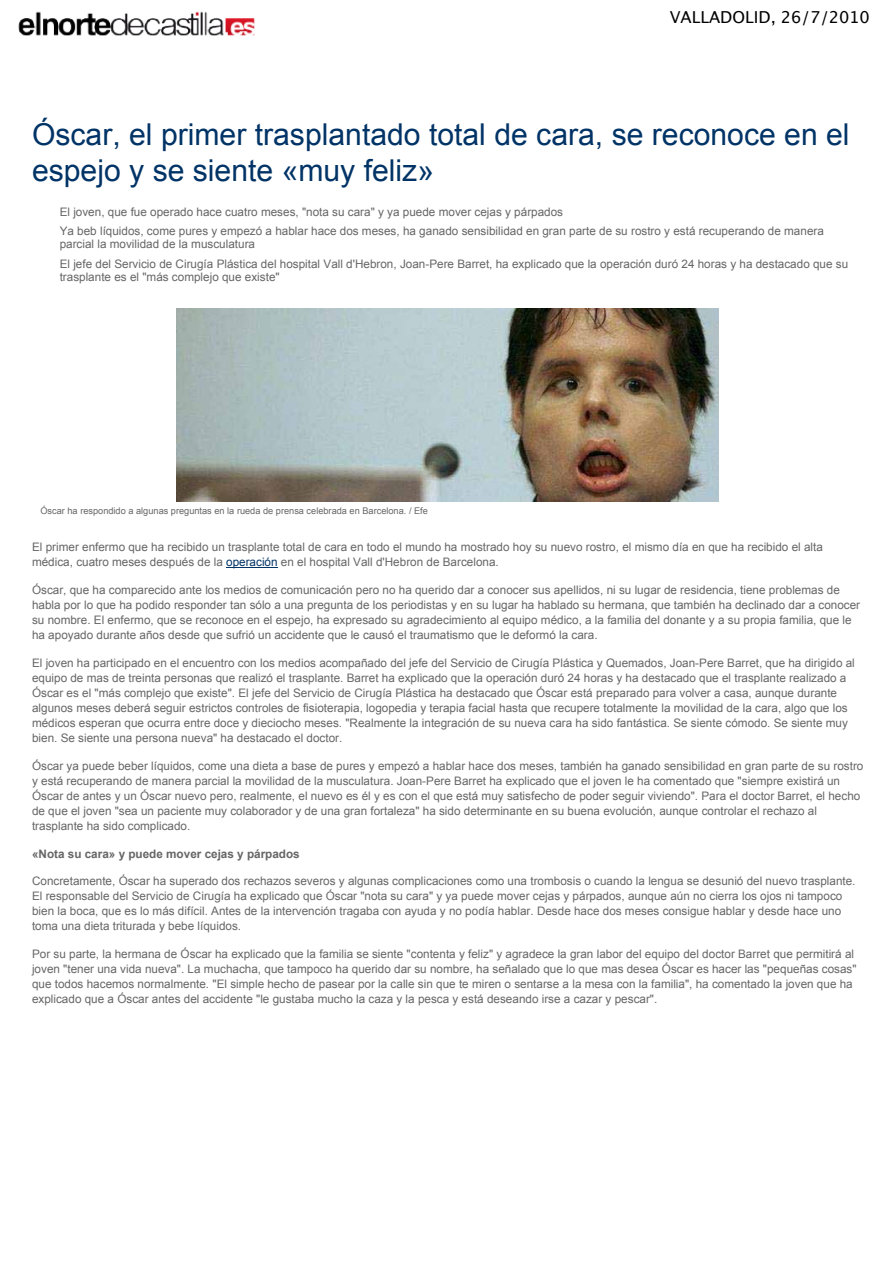
<style>
.page{position:relative;width:893px;height:1263px;background:#fff}
.page>*{position:absolute;margin:0;border:0;box-sizing:border-box;transform-origin:0 0}
.t1{font:30.15px/35.1px "Arial";color:#036}
.t2{font:16.5px "Lucida Grande";color:#000100}
.t3{font:11.7px/15px "Arial";color:#666}
.t4{font:700 11.7px "Arial";color:#666}
.t5{font:9.15px "Arial";color:#666}
.s1{color:#036}
</style>
<div class="page">
<hr style="left:226px;top:567px;width:52px;height:1px;background:#036">
<img style="left:177px;top:309px;width:541px;height:193px">
<img style="left:18px;top:11px;width:236px;height:25px">
<h2 class="t2" style="left:669px;top:8px;width:201px">VALLADOLID, 26/7/2010</h2>
<h1 class="t1" style="left:32px;top:118px;width:819px">Óscar, el primer trasplantado total de cara, se reconoce en el espejo y se siente «muy feliz»</h1>
<p class="t3" style="left:60px;top:202px;width:765px;line-height:19.2px">El joven, que fue operado hace cuatro meses, "nota su cara" y ya puede mover cejas y párpados<br>Ya beb líquidos, come pures y empezó a hablar hace dos meses, ha ganado sensibilidad en gran parte de su rostro y está recuperando de manera</p>
<p class="t3" style="left:60px;top:235px;width:790px;line-height:19.2px">parcial la movilidad de la musculatura<br>El jefe del Servicio de Cirugía Plástica del hospital Vall d'Hebron, Joan-Pere Barret, ha explicado que la operación duró 24 horas y ha destacado que su</p>
<p class="t3" style="left:60px;top:269px;width:221px">trasplante es el "más complejo que existe"</p>
<p class="t5" style="left:40px;top:504px;width:389px">Óscar ha respondido a algunas preguntas en la rueda de prensa celebrada en Barcelona. / Efe</p>
<p class="t3" style="left:32px;top:540px;width:792px">El primer enfermo que ha recibido un trasplante total de cara en todo el mundo ha mostrado hoy su nuevo rostro, el mismo día en que ha recibido el alta médica, cuatro meses después de la <span class="s1">operación</span> en el hospital Vall d'Hebron de Barcelona.</p>
<p class="t3" style="left:32px;top:582px;width:829px">Óscar, que ha comparecido ante los medios de comunicación pero no ha querido dar a conocer sus apellidos, ni su lugar de residencia, tiene problemas de habla por lo que ha podido responder tan sólo a una pregunta de los periodistas y en su lugar ha hablado su hermana, que también ha declinado dar a conocer su nombre. El enfermo, que se reconoce en el espejo, ha expresado su agradecimiento al equipo médico, a la familia del donante y a su propia familia, que le ha apoyado durante años desde que sufrió un accidente que le causó el traumatismo que le deformó la cara.</p>
<p class="t3" style="left:32px;top:655px;width:824px">El joven ha participado en el encuentro con los medios acompañado del jefe del Servicio de Cirugía Plástica y Quemados, Joan-Pere Barret, que ha dirigido al equipo de mas de treinta personas que realizó el trasplante. Barret ha explicado que la operación duró 24 horas y ha destacado que el trasplante realizado a Óscar es el "más complejo que existe". El jefe del Servicio de Cirugía Plástica ha destacado que Óscar está preparado para volver a casa, aunque durante algunos meses deberá seguir estrictos controles de fisioterapia, logopedia y terapia facial hasta que recupere totalmente la movilidad de la cara, algo que los médicos esperan que ocurra entre doce y dieciocho meses. "Realmente la integración de su nueva cara ha sido fantástica. Se siente cómodo. Se siente muy bien. Se siente una persona nueva" ha destacado el doctor.</p>
<p class="t3" style="left:32px;top:758px;width:832px">Óscar ya puede beber líquidos, come una dieta a base de pures y empezó a hablar hace dos meses, también ha ganado sensibilidad en gran parte de su rostro y está recuperando de manera parcial la movilidad de la musculatura. Joan-Pere Barret ha explicado que el joven le ha comentado que "siempre existirá un Óscar de antes y un Óscar nuevo pero, realmente, el nuevo es él y es con el que está muy satisfecho de poder seguir viviendo". Para el doctor Barret, el hecho de que el joven "sea un paciente muy colaborador y de una gran fortaleza" ha sido determinante en su buena evolución, aunque controlar el rechazo al trasplante ha sido complicado.</p>
<p class="t4" style="left:32px;top:846px;width:269px">«Nota su cara» y puede mover cejas y párpados</p>
<p class="t3" style="left:32px;top:874px;width:825px">Concretamente, Óscar ha superado dos rechazos severos y algunas complicaciones como una trombosis o cuando la lengua se desunió del nuevo trasplante.<br>El responsable del Servicio de Cirugía ha explicado que Óscar "nota su cara" y ya puede mover cejas y párpados, aunque aún no cierra los ojos ni tampoco bien la boca, que es lo más difícil. Antes de la intervención tragaba con ayuda y no podía hablar. Desde hace dos meses consigue hablar y desde hace uno toma una dieta triturada y bebe líquidos.</p>
<p class="t3" style="left:32px;top:947px;width:826px">Por su parte, la hermana de Óscar ha explicado que la familia se siente "contenta y feliz" y agradece la gran labor del equipo del doctor Barret que permitirá al joven "tener una vida nueva". La muchacha, que tampoco ha querido dar su nombre, ha señalado que lo que mas desea Óscar es hacer las "pequeñas cosas" que todos hacemos normalmente. "El simple hecho de pasear por la calle sin que te miren o sentarse a la mesa con la familia", ha comentado la joven que ha explicado que a Óscar antes del accidente "le gustaba mucho la caza y la pesca y está deseando irse a cazar y pescar".</p>
</div>
